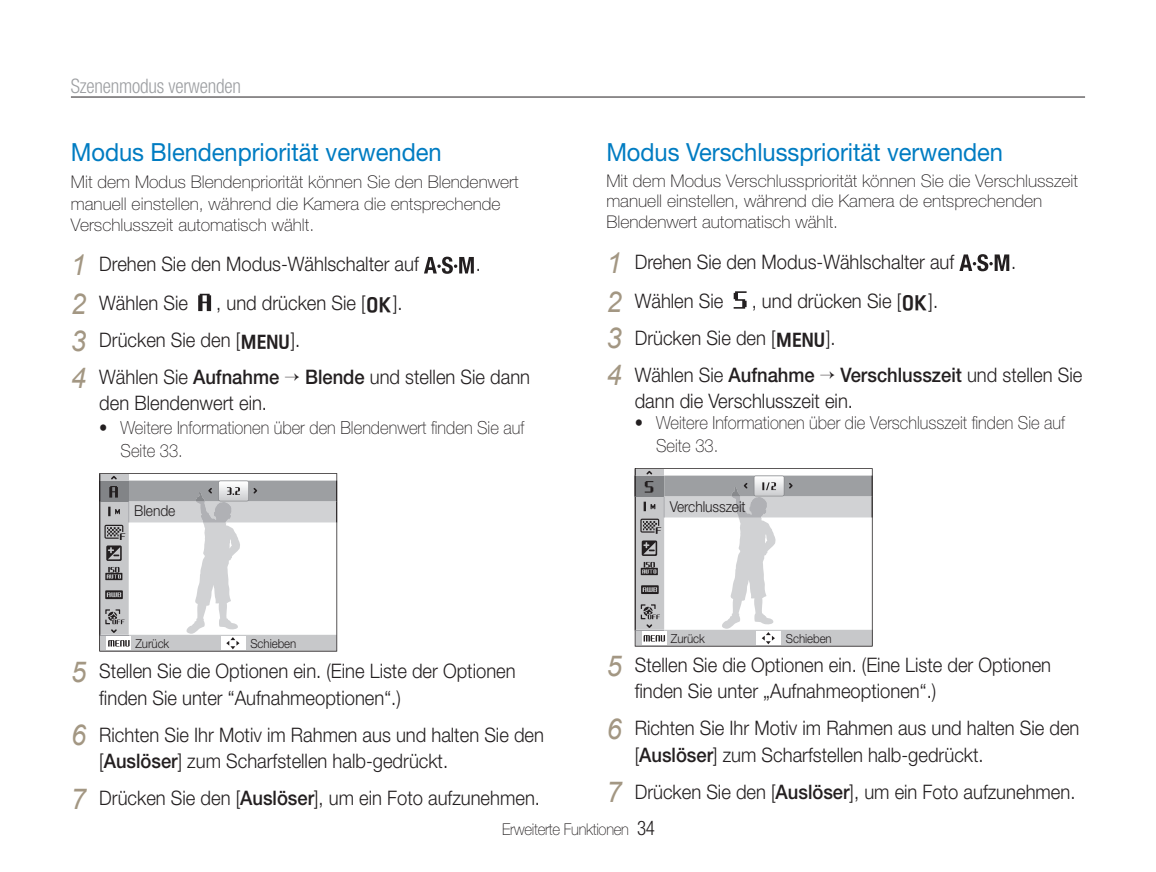
<style>
.page{position:relative;width:1156px;height:872px;background:#fff}
.page>*{position:absolute;margin:0;border:0;box-sizing:border-box;transform-origin:0 0}
.t1{font:25px "Helvetica Neue";letter-spacing:-.005em;color:#007cc2;scale:.95 1}
.t2{font:300 20px/26.2px "Helvetica Neue";color:#231f20;scale:.92 1}
.t3{font:300 condensed 20px "Helvetica Neue";letter-spacing:-.01em;color:#9d9fa2;scale:.96 1}
.t4{font:100 18px/22.5px "Helvetica Neue";color:#231f20;scale:.92 1}
.t5{font:100 17.5px/20.5px "Helvetica Neue";color:#231f20}
.t6{font:100 16.25px "Helvetica Neue";letter-spacing:-.02em;color:#231f20;scale:.92 1}
.t7{font:300 15px "Helvetica Neue";letter-spacing:-.005em;color:#231f20;scale:.92 1}
.t8{font:300 12.5px "Helvetica Neue";letter-spacing:-.005em;color:#231f20;scale:.92 1}
.s1{font-family:"Arial";font-weight:400;font-style:italic;font-size:28.75px;color:#a39783}
.s2{font-family:"Davinci 125 UW";font-weight:400}
.s3{font-weight:500}
.s4{font-weight:300;font-stretch:condensed;font-size:20px}
</style>
<div class="page">
<hr style="left:71px;top:97px;width:1013px;height:1px;background:#231f20">
<svg style="left:959px;top:254px;width:50px;height:17px"></svg>
<svg style="left:733px;top:291px;width:13px;height:18px"></svg>
<svg style="left:634px;top:469px;width:238px;height:177px"></svg>
<svg style="left:424px;top:257px;width:49px;height:17px"></svg>
<svg style="left:198px;top:294px;width:13px;height:17px"></svg>
<svg style="left:99px;top:474px;width:238px;height:177px"></svg>
<p class="t3" style="left:71px;top:79px;width:179px">Szenenmodus verwenden</p>
<p class="t1" style="left:71px;top:144px;width:391px">Modus Blendenpriorität verwenden</p>
<p class="t5" style="left:71px;top:173px;width:449px;line-height:21.2px">Mit dem Modus Blendenpriorität können Sie den Blendenwert manuell einstellen, während die Kamera die entsprechende<br>Verschlusszeit automatisch wählt.</p>
<p class="t2" style="left:71px;top:253px;width:379px"><span class="s1">1</span> Drehen Sie den Modus-Wählschalter auf</p>
<p class="t2" style="left:475px;top:253px;width:7px">.</p>
<p class="t1" style="left:606px;top:144px;width:419px">Modus Verschlusspriorität verwenden</p>
<p class="t5" style="left:606px;top:172px;width:473px">Mit dem Modus Verschlusspriorität können Sie die Verschlusszeit manuell einstellen, während die Kamera de entsprechenden<br>Blendenwert automatisch wählt.</p>
<p class="t2" style="left:606px;top:250px;width:379px"><span class="s1">1</span> Drehen Sie den Modus-Wählschalter auf</p>
<p class="t2" style="left:1011px;top:250px;width:7px">.</p>
<p class="t2" style="left:71px;top:292px;width:129px"><span class="s1">2</span> Wählen Sie</p>
<p class="t2" style="left:71px;top:287px;width:362px;line-height:37px;text-indent:145px">, und drücken Sie [<span class="s2">O</span>].<br><span class="s1">3</span> Drücken Sie den [<span class="s2">M</span>].<br><span class="s1">4</span> Wählen Sie <span class="s3">Aufnahme</span></p>
<p class="t2" style="left:305px;top:366px;width:246px"><span class="s3">Blende</span> und stellen Sie dann</p>
<p class="t2" style="left:99px;top:392px;width:184px">den Blendenwert ein.</p>
<p class="t4" style="left:120px;top:418px;width:440px">Weitere Informationen über den Blendenwert finden Sie auf<br>Seite 33.</p>
<p class="t2" style="left:606px;top:289px;width:129px"><span class="s1">2</span> Wählen Sie</p>
<p class="t2" style="left:606px;top:284px;width:362px;line-height:37px;text-indent:145px">, und drücken Sie [<span class="s2">O</span>].<br><span class="s1">3</span> Drücken Sie den [<span class="s2">M</span>].<br><span class="s1">4</span> Wählen Sie <span class="s3">Aufnahme</span></p>
<p class="t2" style="left:634px;top:363px;width:488px;text-indent:206px"><span class="s3">Verschlusszeit</span> und stellen Sie dann die Verschlusszeit ein.</p>
<p class="t4" style="left:656px;top:413px;width:446px">Weitere Informationen über die Verschlusszeit finden Sie auf<br>Seite 33.</p>
<p class="t7" style="left:134px;top:505px;width:46px">Blende</p>
<p class="t7" style="left:669px;top:501px;width:84px">Verchlusszeit</p>
<p class="t8" style="left:135px;top:639px;width:38px">Zurück</p>
<p class="t8" style="left:250px;top:638px;width:51px">Schieben</p>
<p class="t2" style="left:99px;top:660px;width:454px;text-indent:-28px"><span class="s1">5</span> Stellen Sie die Optionen ein. (Eine Liste der Optionen finden Sie unter “Aufnahmeoptionen“.)</p>
<p class="t2" style="left:99px;top:723px;width:485px;text-indent:-28px"><span class="s1">6</span> Richten Sie Ihr Motiv im Rahmen aus und halten Sie den [<span class="s3">Auslöser</span>] zum Scharfstellen halb-gedrückt.</p>
<p class="t2" style="left:71px;top:786px;width:511px"><span class="s1">7</span> Drücken Sie den [<span class="s3">Auslöser</span>], um ein Foto aufzunehmen.</p>
<p class="t8" style="left:670px;top:634px;width:38px">Zurück</p>
<p class="t8" style="left:785px;top:633px;width:51px">Schieben</p>
<p class="t2" style="left:634px;top:654px;width:454px;text-indent:-28px"><span class="s1">5</span> Stellen Sie die Optionen ein. (Eine Liste der Optionen finden Sie unter „Aufnahmeoptionen“.)</p>
<p class="t2" style="left:634px;top:717px;width:485px;text-indent:-28px"><span class="s1">6</span> Richten Sie Ihr Motiv im Rahmen aus und halten Sie den [<span class="s3">Auslöser</span>] zum Scharfstellen halb-gedrückt.</p>
<p class="t2" style="left:606px;top:780px;width:511px"><span class="s1">7</span> Drücken Sie den [<span class="s3">Auslöser</span>], um ein Foto aufzunehmen.</p>
<p class="t6" style="left:502px;top:823px;width:167px">Erweiterte Funktionen <span class="s4">34</span></p>
</div>
